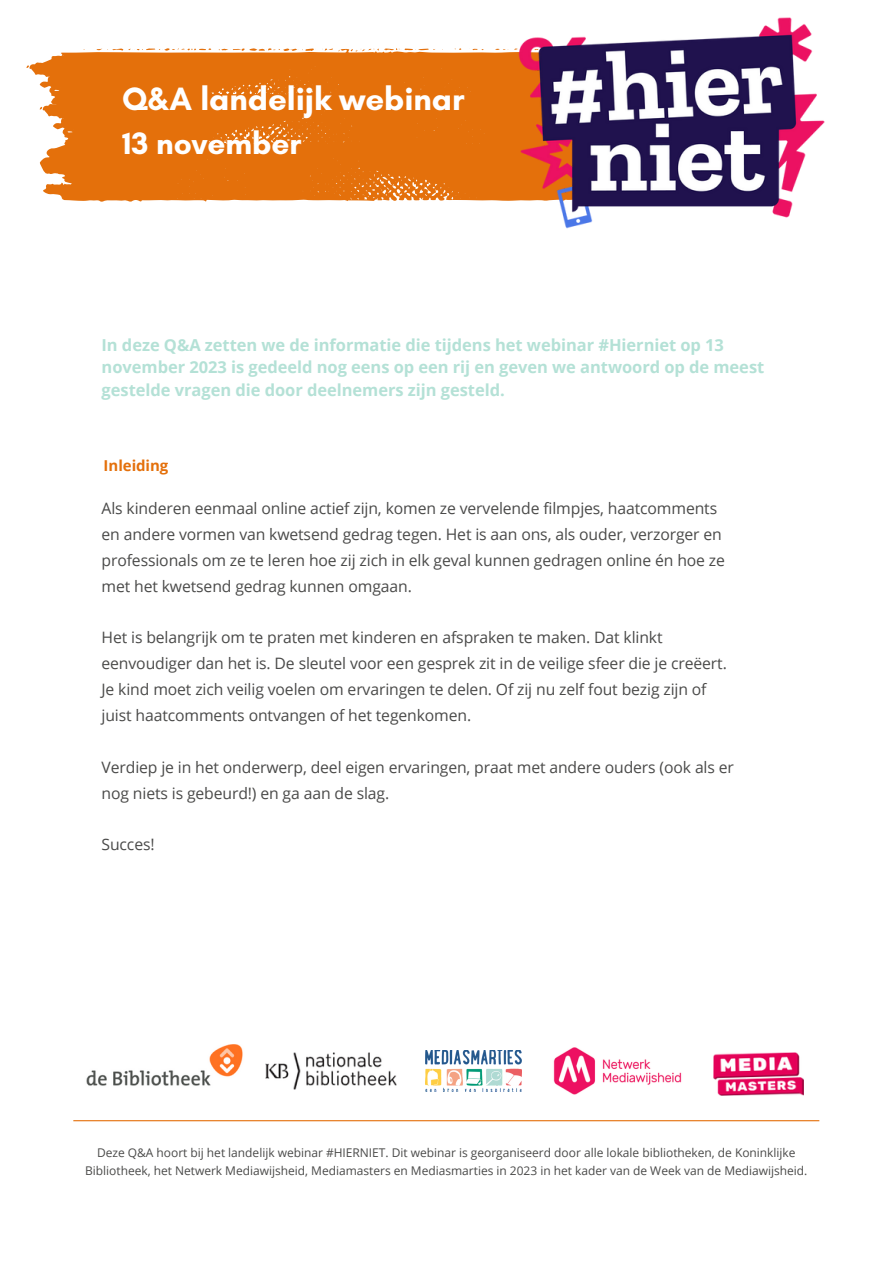
<style>
.page{position:relative;width:893px;height:1264px;background:#fff}
.page>*{position:absolute;margin:0;border:0;box-sizing:border-box;transform-origin:0 0}
.t1{font:700 32.85px "Glacial Indifference";color:#fff}
.t2{font:700 31.5px "Glacial Indifference";color:#fff}
.t3{font:700 16.5px/22.5px "Open Sans";color:#b4e1d6}
.t4{font:15.75px/25.8px "Open Sans";letter-spacing:-.01em;color:#4a4a49}
.t5{font:700 15px "Open Sans";letter-spacing:-.005em;color:#e4700b}
.t6{font:12px/18px "Open Sans";color:#4a4a49;text-align:center}
</style>
<div class="page">
<svg style="left:26px;top:48px;width:481px;height:154px;background:#e67d22"></svg>
<img style="left:507px;top:17px;width:318px;height:212px">
<img style="left:266px;top:1052px;width:130px;height:37px">
<img style="left:425px;top:1050px;width:96px;height:41px">
<img style="left:553px;top:1047px;width:129px;height:48px">
<img style="left:86px;top:1044px;width:157px;height:42px">
<img style="left:713px;top:1052px;width:90px;height:43px">
<hr style="left:73px;top:1120px;width:746px;height:1px;background:#e4700b">
<p class="t1" style="left:122px;top:78px;width:344px">Q&amp;A landelijk webinar</p>
<p class="t2" style="left:122px;top:124px;width:181px">13 november</p>
<p class="t3" style="left:102px;top:333px;width:664px">In deze Q&amp;A zetten we de informatie die tijdens het webinar #Hierniet op 13 november 2023 is gedeeld nog eens op een rij en geven we antwoord op de meest gestelde vragen die door deelnemers zijn gesteld.</p>
<p class="t5" style="left:104px;top:455px;width:66px">Inleiding</p>
<p class="t4" style="left:102px;top:495px;width:625px">Als kinderen eenmaal online actief zijn, komen ze vervelende filmpjes, haatcomments en andere vormen van kwetsend gedrag tegen. Het is aan ons, als ouder, verzorger en professionals om ze te leren hoe zij zich in elk geval kunnen gedragen online én hoe ze met het kwetsend gedrag kunnen omgaan.</p>
<p class="t4" style="left:102px;top:624px;width:626px">Het is belangrijk om te praten met kinderen en afspraken te maken. Dat klinkt eenvoudiger dan het is. De sleutel voor een gesprek zit in de veilige sfeer die je creëert.<br>Je kind moet zich veilig voelen om ervaringen te delen. Of zij nu zelf fout bezig zijn of juist haatcomments ontvangen of het tegenkomen.</p>
<p class="t4" style="left:102px;top:753px;width:634px">Verdiep je in het onderwerp, deel eigen ervaringen, praat met andere ouders (ook als er nog niets is gebeurd!) en ga aan de slag.</p>
<p class="t4" style="left:102px;top:831px;width:55px">Succes!</p>
<p class="t6" style="left:85px;top:1143px;width:723px">Deze Q&amp;A hoort bij het landelijk webinar #HIERNIET. Dit webinar is georganiseerd door alle lokale bibliotheken, de Koninklijke<br>Bibliotheek, het Netwerk Mediawijsheid, Mediamasters en Mediasmarties in 2023 in het kader van de Week van de Mediawijsheid.</p>
</div>
